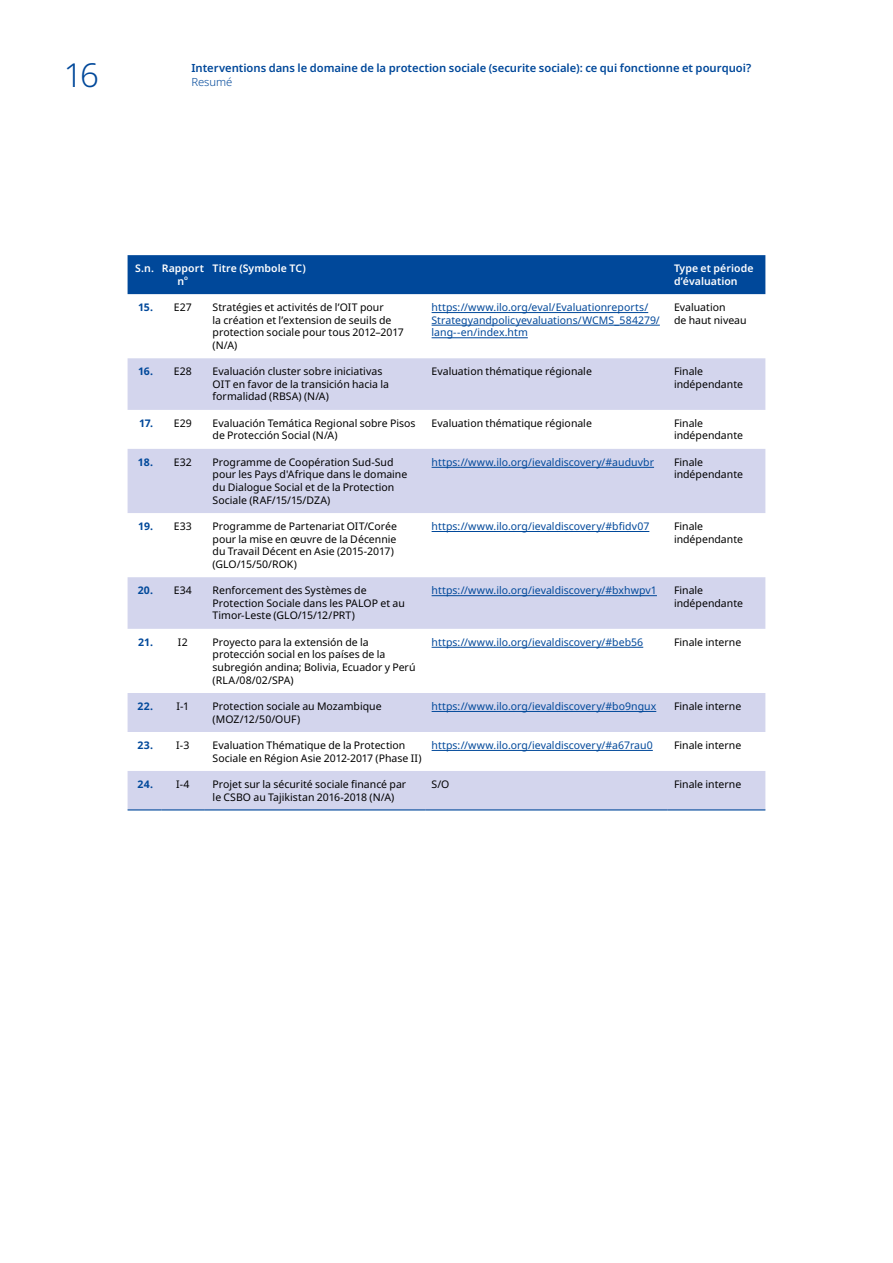
<style>
.page{position:relative;width:893px;height:1263px;background:#fff}
.page>*{position:absolute;margin:0;border:0;box-sizing:border-box;transform-origin:0 0}
.t1{font:300 33px "Noto Sans";color:#00489a}
.t2{font:600 11.25px "Noto Sans";color:#00489a}
.t3{font:300 11.25px "Noto Sans";letter-spacing:-.005em;color:#00489a}
.t4{font:10.5px/12.6px "Noto Sans";color:#000}
.t5{font:10.5px/12.6px "Noto Sans";color:#00489a}
.t6{font:700 10.5px "Noto Sans";letter-spacing:-.005em;color:#00489a}
.t7{font:600 10.5px/12.6px "Noto Sans";letter-spacing:.005em;color:#fff}
.s1{font-weight:400;color:#000}
</style>
<div class="page">
<div style="left:128px;top:255px;width:637px;height:39px;background:#00489a"></div>
<svg style="left:128px;top:358px;width:637px;height:451px;fill:#d3d5ed"></svg>
<hr style="left:128px;top:809px;width:34px;height:1px;background:#00489a">
<hr style="left:162px;top:809px;width:42px;height:1px;background:#00489a">
<hr style="left:204px;top:809px;width:221px;height:1px;background:#00489a">
<hr style="left:425px;top:809px;width:243px;height:1px;background:#00489a">
<hr style="left:668px;top:809px;width:97px;height:1px;background:#00489a">
<hr style="left:432px;top:312px;width:216px;height:1px;background:#00489a">
<hr style="left:432px;top:325px;width:228px;height:1px;background:#00489a">
<hr style="left:432px;top:337px;width:96px;height:1px;background:#00489a">
<hr style="left:432px;top:467px;width:222px;height:1px;background:#00489a">
<hr style="left:432px;top:531px;width:217px;height:1px;background:#00489a">
<hr style="left:432px;top:595px;width:225px;height:1px;background:#00489a">
<hr style="left:432px;top:647px;width:211px;height:1px;background:#00489a">
<hr style="left:432px;top:711px;width:224px;height:1px;background:#00489a">
<hr style="left:432px;top:750px;width:221px;height:1px;background:#00489a">
<h1 class="t1" style="left:64px;top:52px;width:37px">16</h1>
<p class="t2" style="left:191px;top:60px;width:561px">Interventions dans le domaine de la protection sociale (securite sociale): ce qui fonctionne et pourquoi?</p>
<p class="t3" style="left:191px;top:74px;width:43px">Resumé</p>
<p class="t7" style="left:178px;top:262px;width:28px;text-indent:-42px">S.n. Rapport n<sup>o</sup></p>
<p class="t7" style="left:213px;top:262px;width:95px">Titre (Symbole TC)</p>
<p class="t7" style="left:674px;top:262px;width:81px">Type et période d’évaluation</p>
<p class="t6" style="left:138px;top:300px;width:55px">15. <span class="s1">E27</span></p>
<p class="t4" style="left:213px;top:301px;width:193px">Stratégies et activités de l’OIT pour<br>la création et l’extension de seuils de protection sociale pour tous 2012–2017 (N/A)</p>
<p class="t5" style="left:432px;top:301px;width:230px">https://www.ilo.org/eval/Evaluationreports/<br>Strategyandpolicyevaluations/WCMS_584279/ lang--en/index.htm</p>
<p class="t4" style="left:674px;top:301px;width:74px">Evaluation<br>de haut niveau</p>
<p class="t6" style="left:138px;top:364px;width:55px">16. <span class="s1">E28</span></p>
<p class="t4" style="left:213px;top:365px;width:178px">Evaluación cluster sobre iniciativas<br>OIT en favor de la transición hacia la formalidad (RBSA) (N/A)</p>
<p class="t4" style="left:432px;top:365px;width:162px">Evaluation thématique régionale</p>
<p class="t4" style="left:674px;top:365px;width:71px">Finale indépendante</p>
<p class="t6" style="left:139px;top:416px;width:54px">17. <span class="s1">E29</span></p>
<p class="t4" style="left:213px;top:417px;width:205px">Evaluación Temática Regional sobre Pisos de Protección Social (N/A)</p>
<p class="t4" style="left:432px;top:417px;width:162px">Evaluation thématique régionale</p>
<p class="t4" style="left:674px;top:417px;width:71px">Finale indépendante</p>
<p class="t6" style="left:138px;top:455px;width:55px">18. <span class="s1">E32</span></p>
<p class="t4" style="left:213px;top:456px;width:196px">Programme de Coopération Sud-Sud pour les Pays d'Afrique dans le domaine du Dialogue Social et de la Protection Sociale (RAF/15/15/DZA)</p>
<p class="t5" style="left:432px;top:456px;width:224px">https://www.ilo.org/ievaldiscovery/#auduvbr</p>
<p class="t4" style="left:674px;top:456px;width:71px">Finale indépendante</p>
<p class="t6" style="left:138px;top:519px;width:55px">19. <span class="s1">E33</span></p>
<p class="t4" style="left:213px;top:520px;width:186px">Programme de Partenariat OIT/Corée pour la mise en œuvre de la Décennie du Travail Décent en Asie (2015-2017) (GLO/15/50/ROK)</p>
<p class="t5" style="left:432px;top:520px;width:219px">https://www.ilo.org/ievaldiscovery/#bfidv07</p>
<p class="t4" style="left:674px;top:520px;width:71px">Finale indépendante</p>
<p class="t6" style="left:138px;top:583px;width:56px">20. <span class="s1">E34</span></p>
<p class="t4" style="left:213px;top:584px;width:194px">Renforcement des Systèmes de<br>Protection Sociale dans les PALOP et au<br>Timor-Leste (GLO/15/12/PRT)</p>
<p class="t5" style="left:432px;top:584px;width:227px">https://www.ilo.org/ievaldiscovery/#bxhwpv1</p>
<p class="t4" style="left:674px;top:584px;width:71px">Finale indépendante</p>
<p class="t6" style="left:138px;top:634px;width:51px">21. <span class="s1">I2</span></p>
<p class="t4" style="left:213px;top:636px;width:204px">Proyecto para la extensión de la protección social en los países de la subregión andina; Bolivia, Ecuador y Perú (RLA/08/02/SPA)</p>
<p class="t5" style="left:432px;top:636px;width:213px">https://www.ilo.org/ievaldiscovery/#beb56</p>
<p class="t4" style="left:674px;top:636px;width:69px">Finale interne</p>
<p class="t6" style="left:137px;top:699px;width:53px">22. <span class="s1">I-1</span></p>
<p class="t4" style="left:213px;top:700px;width:170px">Protection sociale au Mozambique (MOZ/12/50/OUF)</p>
<p class="t5" style="left:432px;top:700px;width:226px">https://www.ilo.org/ievaldiscovery/#bo9ngux</p>
<p class="t4" style="left:674px;top:700px;width:69px">Finale interne</p>
<p class="t6" style="left:138px;top:738px;width:53px">23. <span class="s1">I-3</span></p>
<p class="t4" style="left:213px;top:739px;width:210px">Evaluation Thématique de la Protection<br>Sociale en Région Asie 2012-2017 (Phase II)</p>
<p class="t5" style="left:432px;top:739px;width:223px">https://www.ilo.org/ievaldiscovery/#a67rau0</p>
<p class="t4" style="left:674px;top:739px;width:69px">Finale interne</p>
<p class="t6" style="left:138px;top:777px;width:54px">24. <span class="s1">I-4</span></p>
<p class="t4" style="left:213px;top:778px;width:195px">Projet sur la sécurité sociale financé par le CSBO au Tajikistan 2016-2018 (N/A)</p>
<p class="t4" style="left:432px;top:778px;width:19px">S/O</p>
<p class="t4" style="left:674px;top:778px;width:69px">Finale interne</p>
</div>
